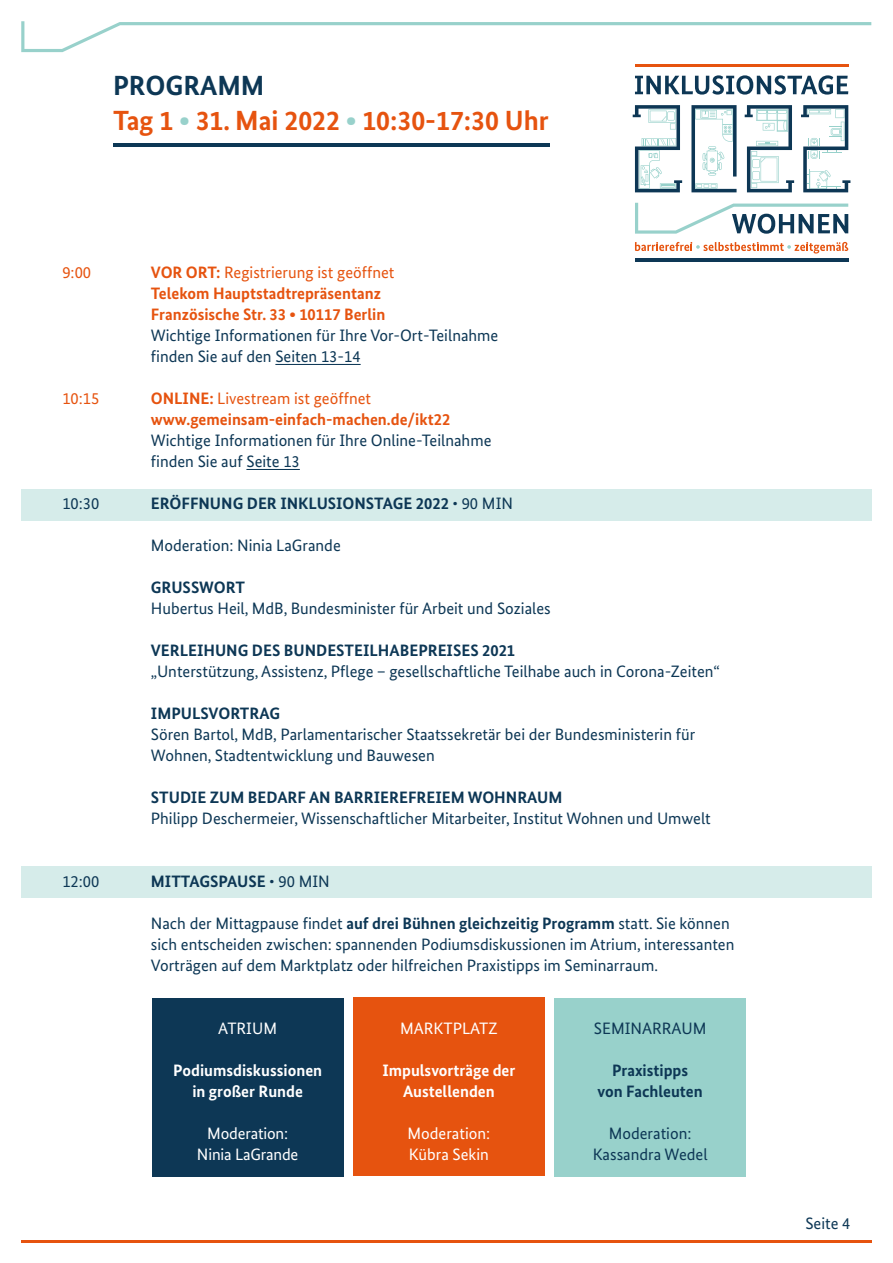
<style>
.page{position:relative;width:893px;height:1263px;background:#fff}
.page>*{position:absolute;margin:0;border:0;box-sizing:border-box;transform-origin:0 0}
.t1{font:700 27.75px "Bundes Sans";color:#e6530f}
.t2{font:700 27.75px "Bundes Sans";color:#0d3755}
.t3{font:16.5px/21px "Bundes Sans";color:#0d3755}
.t4{font:700 16.5px "Bundes Sans";color:#0d3755}
.t5{font:700 16.5px/21px "Bundes Sans";color:#fff;text-align:center}
.t6{font:16.5px/21px "Bundes Sans";color:#fff;text-align:center}
.t7{font:16.5px "Bundes Sans";color:#e6530f}
.s1{color:#98d1cb}
.s2{font-weight:700;color:#e6530f}
.s3{color:#e6530f}
.s4{font-weight:400}
.s5{font-weight:700}
</style>
<div class="page">
<div style="left:152px;top:998px;width:191px;height:178px;background:#0d3755"></div>
<hr style="left:21px;top:1240px;width:850px;height:3px;background:#e6530f">
<hr style="left:246px;top:469px;width:54px;height:1px;background:#0d3755">
<hr style="left:275px;top:364px;width:86px;height:1px;background:#0d3755">
<hr style="left:635px;top:258px;width:213px;height:4px;background:#0d3755">
<hr style="left:635px;top:64px;width:213px;height:2px;background:#e6530f">
<hr style="left:113px;top:143px;width:437px;height:3px;background:#0d3755">
<div style="left:353px;top:997px;width:192px;height:179px;background:#e6530f"></div>
<div style="left:554px;top:998px;width:192px;height:178px;background:#98d1cb"></div>
<svg style="left:21px;top:21px;width:850px;height:31px"></svg>
<svg style="left:635px;top:242px;width:213px;height:12px"></svg>
<svg style="left:635px;top:203px;width:213px;height:31px"></svg>
<svg style="left:635px;top:75px;width:213px;height:20px"></svg>
<svg style="left:633px;top:105px;width:49px;height:87px"></svg>
<svg style="left:745px;top:105px;width:49px;height:87px"></svg>
<svg style="left:801px;top:105px;width:49px;height:87px"></svg>
<svg style="left:691px;top:105px;width:46px;height:87px"></svg>
<div style="left:21px;top:489px;width:851px;height:32px;background:#d6ecea"></div>
<div style="left:21px;top:866px;width:851px;height:32px;background:#d6ecea"></div>
<h1 class="t2" style="left:113px;top:68px;width:153px">PROGRAMM</h1>
<p class="t1" style="left:113px;top:103px;width:437px">Tag 1 <span class="s1">∙</span> 31. Mai 2022 <span class="s1">∙</span> 10:30-17:30 Uhr</p>
<p class="t7" style="left:62px;top:263px;width:30px">9:00</p>
<p class="t3" style="left:151px;top:262px;width:349px"><span class="s2">VOR ORT:</span> <span class="s3">Registrierung ist geöffnet<br></span><span class="s2">Telekom Hauptstadtrepräsentanz<br>Französische Str. 33 ∙ 10117 Berlin<br></span>Wichtige Informationen für Ihre Vor-Ort-Teilnahme fnden Sie auf den Seiten 13-14</p>
<p class="t7" style="left:62px;top:389px;width:39px">10:15</p>
<p class="t3" style="left:151px;top:388px;width:342px"><span class="s2">ONLINE:</span> <span class="s3">Livestream ist geöffnet </span><span class="s2">www.gemeinsam-einfach-machen.de/ikt22<br></span>Wichtige Informationen für Ihre Online-Teilnahme fnden Sie auf Seite 13</p>
<p class="t3" style="left:62px;top:493px;width:39px">10:30</p>
<p class="t4" style="left:151px;top:494px;width:364px">ERÖFFNUNG DER INKLUSIONSTAGE 2022 <span class="s4">∙ 90 MIN</span></p>
<p class="t3" style="left:151px;top:535px;width:191px">Moderation: Ninia LaGrande</p>
<p class="t3" style="left:151px;top:577px;width:401px"><span class="s5">GRUSSWORT<br></span>Hubertus Heil, MdB, Bundesminister für Arbeit und Soziales</p>
<p class="t3" style="left:151px;top:640px;width:570px"><span class="s5">VERLEIHUNG DES BUNDESTEILHABEPREISES 2021<br></span>„Unterstützung, Assistenz, Pfege – gesellschaftliche Teilhabe auch in Corona-Zeiten“</p>
<p class="t3" style="left:151px;top:703px;width:546px"><span class="s5">IMPULSVORTRAG<br></span>Sören Bartol, MdB, Parlamentarischer Staatssekretär bei der Bundesministerin für<br>Wohnen, Stadtentwicklung und Bauwesen</p>
<p class="t3" style="left:151px;top:787px;width:561px"><span class="s5">STUDIE ZUM BEDARF AN BARRIEREFREIEM WOHNRAUM<br></span>Philipp Deschermeier, Wissenschaftlicher Mitarbeiter, Institut Wohnen und Umwelt</p>
<p class="t3" style="left:62px;top:871px;width:39px">12:00</p>
<p class="t4" style="left:151px;top:872px;width:180px">MITTAGSPAUSE <span class="s4">∙ 90 MIN</span></p>
<p class="t3" style="left:151px;top:913px;width:585px">Nach der Mittagpause fndet <span class="s5">auf drei Bühnen gleichzeitig Programm</span> statt. Sie können sich entscheiden zwischen: spannenden Podiumsdiskussionen im Atrium, interessanten<br>Vorträgen auf dem Marktplatz oder hilfreichen Praxistipps im Seminarraum.</p>
<p class="t6" style="left:218px;top:1018px;width:60px">ATRIUM</p>
<p class="t6" style="left:400px;top:1018px;width:99px">MARKTPLATZ</p>
<p class="t3" style="left:594px;top:1018px;width:114px">SEMINARRAUM</p>
<p class="t5" style="left:382px;top:1060px;width:135px">Impulsvorträge der</p>
<p class="t4" style="left:612px;top:1061px;width:78px">Praxistipps</p>
<p class="t5" style="left:403px;top:1081px;width:93px">Austellenden</p>
<p class="t4" style="left:597px;top:1082px;width:107px">von Fachleuten</p>
<p class="t6" style="left:408px;top:1123px;width:84px">Moderation:</p>
<p class="t3" style="left:609px;top:1123px;width:84px">Moderation:</p>
<p class="t6" style="left:409px;top:1144px;width:82px">Kübra Sekin</p>
<p class="t3" style="left:593px;top:1144px;width:116px">Kassandra Wedel</p>
<p class="t5" style="left:173px;top:1060px;width:151px">Podiumsdiskussionen in großer Runde</p>
<p class="t6" style="left:197px;top:1123px;width:103px">Moderation:<br>Ninia LaGrande</p>
<p class="t3" style="left:805px;top:1212px;width:47px">Seite 4</p>
</div>
